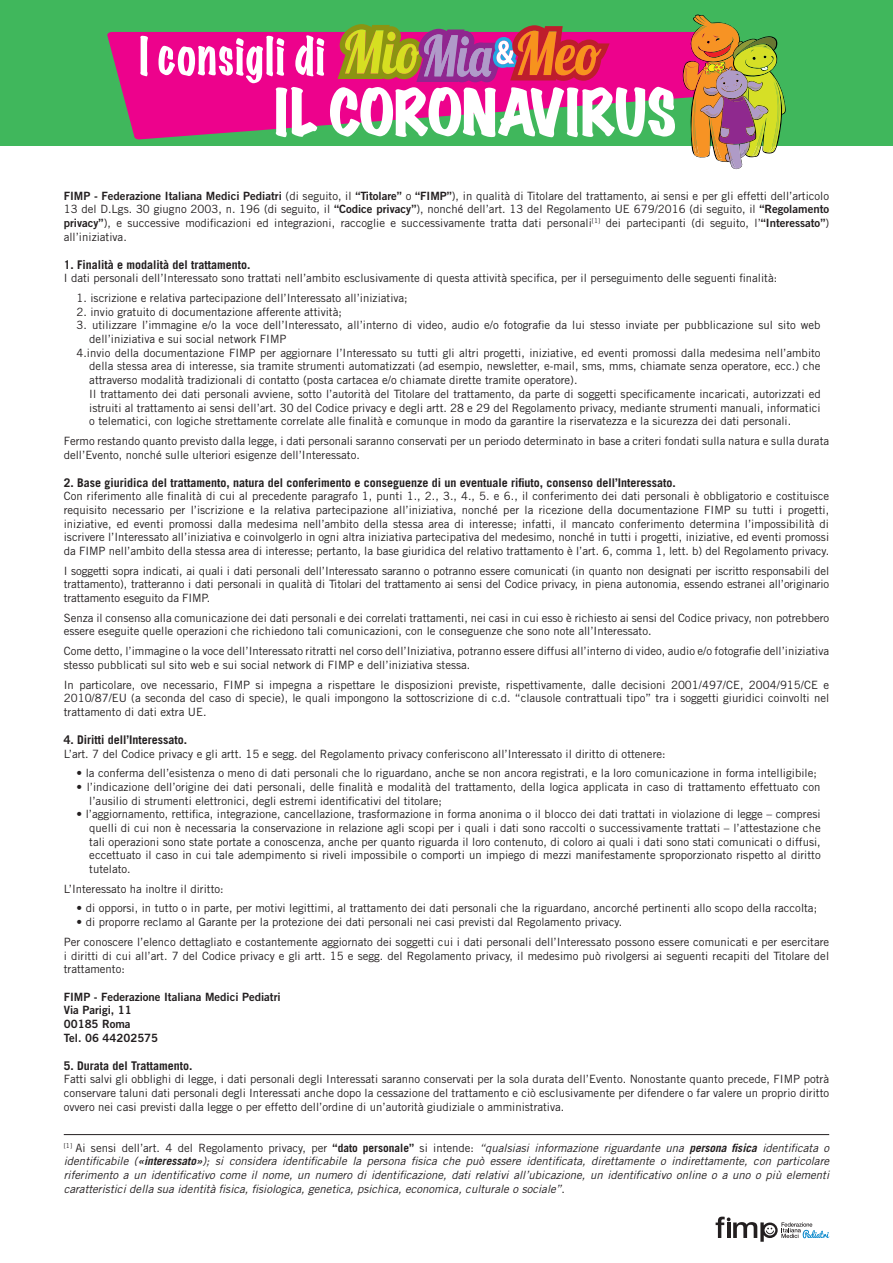
<style>
.page{position:relative;width:893px;height:1263px;background:#fff}
.page>*{position:absolute;margin:0;border:0;box-sizing:border-box;transform-origin:0 0}
.t1{font:expanded 57.6px "Marker Felt";letter-spacing:-.025em;color:#fff}
.t2{font:700 12px "Trade Gothic LT Std";color:#231f20}
.t3{font:11.4px/13.6px "Trade Gothic LT Std";color:#231f20;text-align:justify}
.t4{font:italic 11.4px/13.6px "Trade Gothic LT Std";color:#231f20;text-align:justify}
.t5{font:11.4px/13.6px "Trade Gothic LT Std Bd 2";color:#231f20}
.s1{font-family:"Trade Gothic LT Std Bd 2"}
.s2{font-style:normal}
.s3{font-weight:700;font-style:normal}
.s4{font-weight:700}
</style>
<div class="page">
<div style="left:0;top:0;width:893px;height:146px;background:#40b75c"></div>
<svg style="left:107px;top:32px;width:576px;height:107px;fill:#ed028c"></svg>
<svg style="left:140px;top:36px;width:8px;height:40px"></svg>
<svg style="left:159px;top:36px;width:125px;height:47px;background:#f467b9"></svg>
<svg style="left:295px;top:35px;width:29px;height:41px"></svg>
<svg style="left:337px;top:24px;width:273px;height:58px;background:#b16c5c"></svg>
<img style="left:683px;top:15px;width:103px;height:154px">
<hr style="left:64px;top:1134px;width:765px;height:1px;background:#231f20">
<svg style="left:716px;top:1216px;width:113px;height:26px"></svg>
<h1 class="t1" style="left:274px;top:67px;width:404px">IL CORONAVIRUS</h1>
<p class="t3" style="left:64px;top:189px;width:767px"><span class="s1">FIMP - Federazione Italiana Medici Pediatri</span> (di seguito, il <span class="s1">“Titolare”</span> o <span class="s1">“FIMP”</span>), in qualità di Titolare del trattamento, ai sensi e per gli effetti dell’articolo 13 del D.Lgs. 30 giugno 2003, n. 196 (di seguito, il <span class="s1">“Codice privacy”</span>), nonché dell’art. 13 del Regolamento UE 679/2016 (di seguito, il <span class="s1">“Regolamento privacy”</span>), e successive modificazioni ed integrazioni, raccoglie e successivamente tratta dati personali<sup>[1]</sup> dei partecipanti (di seguito, l’<span class="s1">“Interessato”</span>) all’iniziativa.</p>
<p class="t2" style="left:64px;top:257px;width:188px">1. Finalità e modalità del trattamento.</p>
<p class="t3" style="left:64px;top:271px;width:715px">I dati personali dell’Interessato sono trattati nell’ambito esclusivamente di questa attività specifica, per il perseguimento delle seguenti finalità:</p>
<p class="t3" style="left:77px;top:291px;width:333px">1. iscrizione e relativa partecipazione dell’Interessato all’iniziativa;</p>
<p class="t3" style="left:77px;top:305px;width:267px">2. invio gratuito di documentazione afferente attività;</p>
<p class="t3" style="left:77px;top:318px;width:746px">3. utilizzare l’immagine e/o la voce dell’Interessato, all’interno di video, audio e/o fotografie da lui stesso inviate per pubblicazione sul sito web</p>
<p class="t3" style="left:89px;top:332px;width:199px">dell’iniziativa e sui social network FIMP</p>
<p class="t3" style="left:77px;top:346px;width:746px">4.invio della documentazione FIMP per aggiornare l’Interessato su tutti gli altri progetti, iniziative, ed eventi promossi dalla medesima nell’ambito</p>
<p class="t3" style="left:89px;top:359px;width:733px">della stessa area di interesse, sia tramite strumenti automatizzati (ad esempio, newsletter, e-mail, sms, mms, chiamate senza operatore, ecc.) che</p>
<p class="t3" style="left:89px;top:373px;width:490px">attraverso modalità tradizionali di contatto (posta cartacea e/o chiamate dirette tramite operatore).</p>
<p class="t3" style="left:89px;top:387px;width:733px">Il trattamento dei dati personali avviene, sotto l’autorità del Titolare del trattamento, da parte di soggetti specificamente incaricati, autorizzati ed</p>
<p class="t3" style="left:89px;top:400px;width:733px">istruiti al trattamento ai sensi dell’art. 30 del Codice privacy e degli artt. 28 e 29 del Regolamento privacy, mediante strumenti manuali, informatici</p>
<p class="t3" style="left:89px;top:414px;width:703px">o telematici, con logiche strettamente correlate alle finalità e comunque in modo da garantire la riservatezza e la sicurezza dei dati personali.</p>
<p class="t3" style="left:64px;top:434px;width:767px">Fermo restando quanto previsto dalla legge, i dati personali saranno conservati per un periodo determinato in base a criteri fondati sulla natura e sulla durata dell’Evento, nonché sulle ulteriori esigenze dell’Interessato.</p>
<p class="t2" style="left:64px;top:475px;width:614px">2. Base giuridica del trattamento, natura del conferimento e conseguenze di un eventuale rifiuto, consenso dell’Interessato.</p>
<p class="t3" style="left:64px;top:489px;width:767px">Con riferimento alle finalità di cui al precedente paragrafo 1, punti 1., 2., 3., 4., 5. e 6., il conferimento dei dati personali è obbligatorio e costituisce requisito necessario per l’iscrizione e la relativa partecipazione all’iniziativa, nonché per la ricezione della documentazione FIMP su tutti i progetti, iniziative, ed eventi promossi dalla medesima nell’ambito della stessa area di interesse; infatti, il mancato conferimento determina l’impossibilità di iscrivere l’Interessato all’iniziativa e coinvolgerlo in ogni altra iniziativa partecipativa del medesimo, nonché in tutti i progetti, iniziative, ed eventi promossi da FIMP nell’ambito della stessa area di interesse; pertanto, la base giuridica del relativo trattamento è l’art. 6, comma 1, lett. b) del Regolamento privacy.</p>
<p class="t3" style="left:64px;top:564px;width:767px">I soggetti sopra indicati, ai quali i dati personali dell’Interessato saranno o potranno essere comunicati (in quanto non designati per iscritto responsabili del trattamento), tratteranno i dati personali in qualità di Titolari del trattamento ai sensi del Codice privacy, in piena autonomia, essendo estranei all’originario trattamento eseguito da FIMP.</p>
<p class="t3" style="left:64px;top:611px;width:767px">Senza il consenso alla comunicazione dei dati personali e dei correlati trattamenti, nei casi in cui esso è richiesto ai sensi del Codice privacy, non potrebbero essere eseguite quelle operazioni che richiedono tali comunicazioni, con le conseguenze che sono note all’Interessato.</p>
<p class="t3" style="left:64px;top:644px;width:767px">Come detto, l’immagine o la voce dell’Interessato ritratti nel corso dell’Iniziativa, potranno essere diffusi all’interno di video, audio e/o fotografie dell’iniziativa stesso pubblicati sul sito web e sui social network di FIMP e dell’iniziativa stessa.</p>
<p class="t3" style="left:64px;top:677px;width:767px">In particolare, ove necessario, FIMP si impegna a rispettare le disposizioni previste, rispettivamente, dalle decisioni 2001/497/CE, 2004/915/CE e 2010/87/EU (a seconda del caso di specie), le quali impongono la sottoscrizione di c.d. “clausole contrattuali tipo” tra i soggetti giuridici coinvolti nel trattamento di dati extra UE.</p>
<p class="t2" style="left:64px;top:732px;width:125px">4. Diritti dell’Interessato.</p>
<p class="t3" style="left:64px;top:747px;width:603px">L’art. 7 del Codice privacy e gli artt. 15 e segg. del Regolamento privacy conferiscono all’Interessato il diritto di ottenere:</p>
<p class="t3" style="left:77px;top:766px;width:742px">• la conferma dell’esistenza o meno di dati personali che lo riguardano, anche se non ancora registrati, e la loro comunicazione in forma intelligibile;</p>
<p class="t3" style="left:89px;top:780px;width:733px;text-indent:-13px">• l’indicazione dell’origine dei dati personali, delle finalità e modalità del trattamento, della logica applicata in caso di trattamento effettuato con l’ausilio di strumenti elettronici, degli estremi identificativi del titolare;</p>
<p class="t3" style="left:89px;top:807px;width:733px;text-indent:-13px">• l’aggiornamento, rettifica, integrazione, cancellazione, trasformazione in forma anonima o il blocco dei dati trattati in violazione di legge – compresi quelli di cui non è necessaria la conservazione in relazione agli scopi per i quali i dati sono raccolti o successivamente trattati – l’attestazione che tali operazioni sono state portate a conoscenza, anche per quanto riguarda il loro contenuto, di coloro ai quali i dati sono stati comunicati o diffusi, eccettuato il caso in cui tale adempimento si riveli impossibile o comporti un impiego di mezzi manifestamente sproporzionato rispetto al diritto tutelato.</p>
<p class="t3" style="left:64px;top:882px;width:161px">L’Interessato ha inoltre il diritto:</p>
<p class="t3" style="left:77px;top:901px;width:742px">• di opporsi, in tutto o in parte, per motivi legittimi, al trattamento dei dati personali che la riguardano, ancorché pertinenti allo scopo della raccolta;</p>
<p class="t3" style="left:64px;top:912px;width:767px;line-height:19.6px;text-indent:13px">• di proporre reclamo al Garante per la protezione dei dati personali nei casi previsti dal Regolamento privacy.<br>Per conoscere l’elenco dettagliato e costantemente aggiornato dei soggetti cui i dati personali dell’Interessato possono essere comunicati e per esercitare</p>
<p class="t3" style="left:64px;top:948px;width:767px">i diritti di cui all’art. 7 del Codice privacy e gli artt. 15 e segg. del Regolamento privacy, il medesimo può rivolgersi ai seguenti recapiti del Titolare del trattamento:</p>
<p class="t5" style="left:64px;top:989px;width:218px">FIMP - Federazione Italiana Medici Pediatri<br>Via Parigi, 11<br>00185 Roma<br>Tel. 06 44202575</p>
<p class="t2" style="left:64px;top:1058px;width:130px">5. Durata del Trattamento.</p>
<p class="t3" style="left:64px;top:1072px;width:767px">Fatti salvi gli obblighi di legge, i dati personali degli Interessati saranno conservati per la sola durata dell’Evento. Nonostante quanto precede, FIMP potrà conservare taluni dati personali degli Interessati anche dopo la cessazione del trattamento e ciò esclusivamente per difendere o far valere un proprio diritto ovvero nei casi previsti dalla legge o per effetto dell’ordine di un’autorità giudiziale o amministrativa.</p>
<p class="t4" style="left:64px;top:1141px;width:767px"><sup>[1]</sup> <span class="s2">Ai sensi dell’art. 4 del Regolamento privacy, per</span> <span class="s3">“dato personale”</span> <span class="s2">si intende:</span> “qualsiasi informazione riguardante una <span class="s4">persona fisica</span> identificata o identificabile (<span class="s4">«interessato»</span>); si considera identificabile la persona fisica che può essere identificata, direttamente o indirettamente, con particolare riferimento a un identificativo come il nome, un numero di identificazione, dati relativi all’ubicazione, un identificativo online o a uno o più elementi caratteristici della sua identità fisica, fisiologica, genetica, psichica, economica, culturale o sociale”<span class="s2">.</span></p>
</div>
